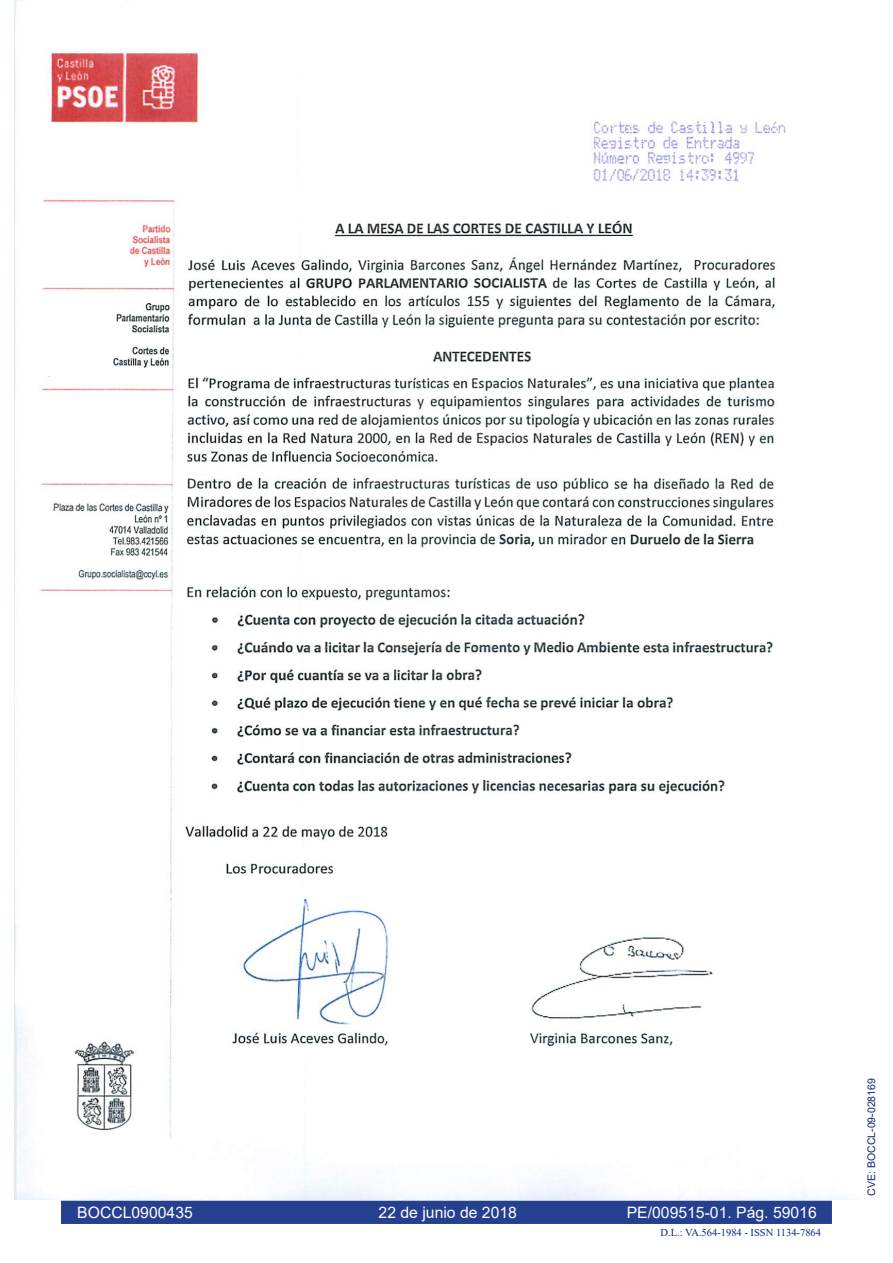
<style>
.page{position:relative;width:893px;height:1263px;background:#fff}
.page>*{position:absolute;margin:0;border:0;box-sizing:border-box;transform-origin:0 0}
.t1{font:15.75px "Arial";color:#fff}
.t2{font:10.5px "Times New Roman";color:#132477}
.t3{font:10.5px "Arial";color:#132477}
</style>
<div class="page">
<div style="left:60px;top:1200px;width:773px;height:25px;background:#25408f"></div>
<div style="left:60px;top:1199px;width:773px;height:26px;border:2px solid #fff"></div>
<img style="left:15px;top:0;width:833px;height:1200px">
<p class="t1" style="left:77px;top:1202px;width:117px">BOCCL0900435</p>
<p class="t1" style="left:379px;top:1202px;width:140px">22 de junio de 2018</p>
<p class="t1" style="left:627px;top:1202px;width:192px">PE/009515-01. Pág. 59016</p>
<p class="t2" style="left:661px;top:1225px;width:162px">D.L.: VA.564-1984 - ISSN 1134-7864</p>
<p class="t3" style="left:864px;top:1195px;width:119px;rotate:-90deg">CVE: BOCCL-09-028169</p>
</div>
